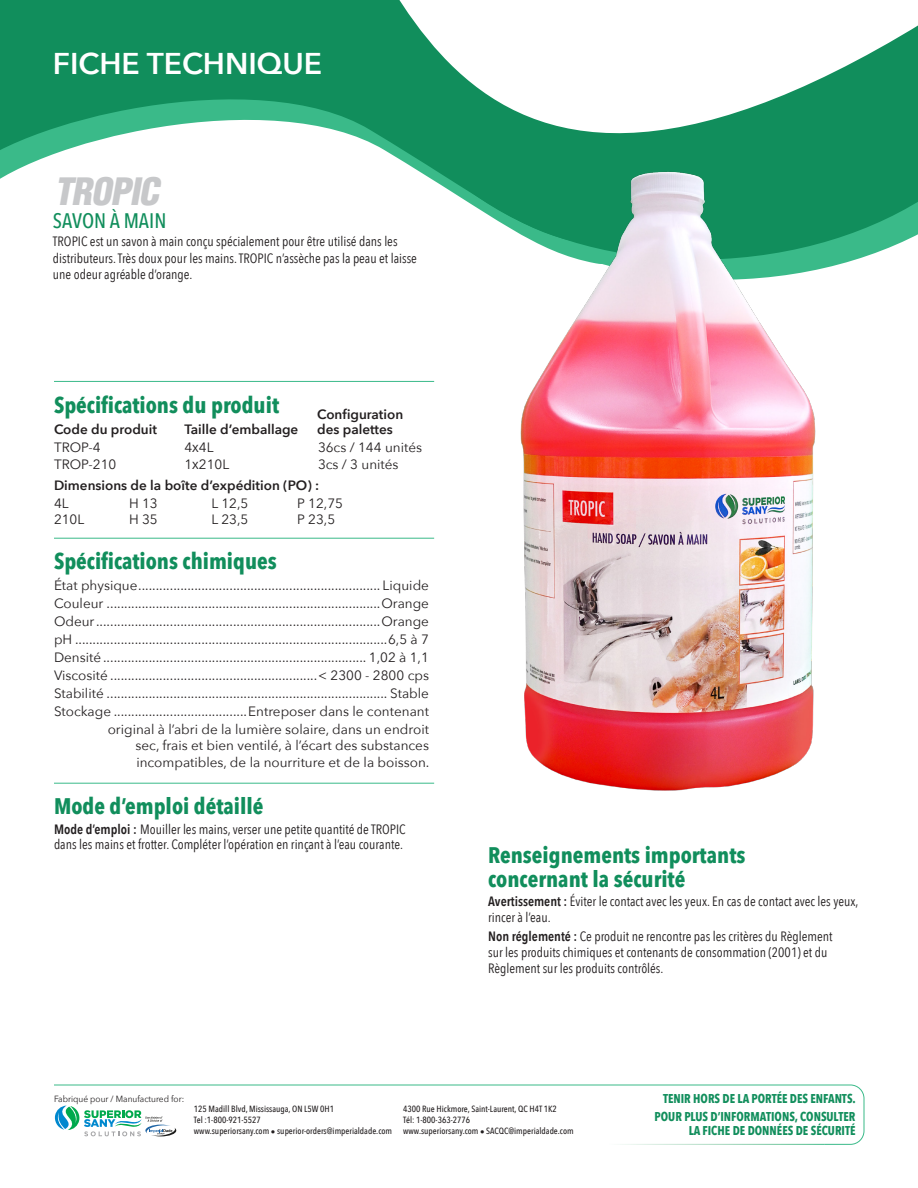
<style>
.page{position:relative;width:918px;height:1188px;background:#fff}
.page>*{position:absolute;margin:0;border:0;box-sizing:border-box;transform-origin:0 0}
.t1{font:italic 900 condensed 36.9px "Helvetica LT Std";color:#c7c8ca}
.t2{font:600 30px "Avenir Next";color:#fff}
.t3{font:700 22.5px "Avenir Next Condensed";color:#118e5c}
.t4{font:500 21px "Avenir Next Condensed";color:#118e5c}
.t5{font:13.5px "Avenir Next";color:#231f20}
.t6{font:13.5px/16.5px "Avenir Next Condensed";color:#231f20}
.t7{font:600 13.5px "Avenir Next";color:#231f20}
.t8{font:700 12.75px "Avenir Next Condensed";color:#118e5c;scale:.95 1}
.t9{font:500 9px "Avenir Next Condensed";color:#231f20}
.t10{font:9px "Avenir Next";color:#231f20;scale:.93 1}
.s1{font-weight:600}
</style>
<div class="page">
<svg style="left:0;top:0;width:300px;height:179px;fill:#118e5c"></svg>
<svg style="left:300px;top:0;width:618px;height:262px"></svg>
<hr style="left:54px;top:783px;width:380px;height:1px;background:#3aba89">
<hr style="left:54px;top:538px;width:380px;height:1px;background:#3aba89">
<hr style="left:54px;top:381px;width:380px;height:1px;background:#3aba89">
<img style="left:485px;top:164px;width:364px;height:627px">
<svg style="left:54px;top:1084px;width:811px;height:61px"></svg>
<hr style="left:540px;top:1144px;width:284px;height:1px;background:#fff">
<p class="t2" style="left:53px;top:38px;width:271px">FICHE TECHNIQUE</p>
<p class="t1" style="left:54px;top:168px;width:115px">TROPIC</p>
<p class="t4" style="left:53px;top:208px;width:115px">SAVON À MAIN</p>
<p class="t6" style="left:53px;top:233px;width:366px">TROPIC est un savon à main conçu spécialement pour être utilisé dans les distributeurs. Très doux pour les mains. TROPIC n’assèche pas la peau et laisse une odeur agréable d’orange.</p>
<p class="t3" style="left:54px;top:392px;width:227px">Spécifications du produit</p>
<p class="t7" style="left:54px;top:418px;width:105px">Code du produit</p>
<p class="t7" style="left:185px;top:418px;width:115px">Taille d’emballage</p>
<p class="t5" style="left:54px;top:436px;width:48px">TROP-4</p>
<p class="t5" style="left:185px;top:436px;width:31px">4X4L</p>
<p class="t5" style="left:318px;top:436px;width:106px">36cs / 144 unités</p>
<p class="t5" style="left:54px;top:453px;width:64px">TROP-210</p>
<p class="t5" style="left:185px;top:453px;width:46px">1X210L</p>
<p class="t5" style="left:318px;top:453px;width:82px">3cs / 3 unités</p>
<p class="t7" style="left:54px;top:474px;width:267px">Dimensions de la boîte d’expédition (PO) :</p>
<p class="t5" style="left:54px;top:492px;width:16px">4L</p>
<p class="t5" style="left:129px;top:492px;width:30px">H 13</p>
<p class="t5" style="left:212px;top:492px;width:38px">L 12,5</p>
<p class="t5" style="left:297px;top:492px;width:48px">P 12,75</p>
<p class="t5" style="left:54px;top:508px;width:32px">210L</p>
<p class="t5" style="left:129px;top:508px;width:30px">H 35</p>
<p class="t5" style="left:212px;top:508px;width:38px">L 23,5</p>
<p class="t5" style="left:297px;top:508px;width:40px">P 23,5</p>
<p class="t7" style="left:317px;top:403px;width:88px">Configuration</p>
<p class="t7" style="left:317px;top:418px;width:77px">des palettes</p>
<p class="t3" style="left:54px;top:547px;width:224px">Spécifications chimiques</p>
<p class="t5" style="left:54px;top:573px;width:377px">État physique..................................................................... Liquide</p>
<p class="t5" style="left:54px;top:591px;width:377px">Couleur ..............................................................................Orange</p>
<p class="t5" style="left:54px;top:609px;width:377px">Odeur.................................................................................Orange</p>
<p class="t5" style="left:54px;top:627px;width:377px">pH .........................................................................................6,5 à 7</p>
<p class="t5" style="left:54px;top:645px;width:377px">Densité ........................................................................... 1,02 à 1,1</p>
<p class="t5" style="left:54px;top:663px;width:377px">Viscosité ...........................................................&lt; 2300 - 2800 cps</p>
<p class="t5" style="left:54px;top:681px;width:377px">Stabilité ................................................................................ Stable</p>
<p class="t5" style="left:54px;top:699px;width:377px">Stockage ......................................Entreposer dans le contenant</p>
<p class="t5" style="left:108px;top:717px;width:323px">original à l’abri de la lumière solaire, dans un endroit</p>
<p class="t5" style="left:136px;top:734px;width:295px">sec, frais et bien ventilé, à l’écart des substances</p>
<p class="t5" style="left:136px;top:750px;width:295px">incompatibles, de la nourriture et de la boisson.</p>
<p class="t3" style="left:54px;top:792px;width:211px">Mode d’emploi détaillé</p>
<p class="t6" style="left:54px;top:820px;width:353px;line-height:15.8px"><span class="s1">Mode d’emploi :</span> Mouiller les mains, verser une petite quantité de TROPIC dans les mains et frotter. Compléter l’opération en rinçant à l’eau courante.</p>
<p class="t3" style="left:488px;top:841px;width:259px">Renseignements importants</p>
<p class="t3" style="left:488px;top:865px;width:199px">concernant la sécurité</p>
<p class="t6" style="left:488px;top:893px;width:372px;line-height:15.8px"><span class="s1">Avertissement :</span> Éviter le contact avec les yeux. En cas de contact avec les yeux, rincer à l’eau.</p>
<p class="t6" style="left:488px;top:928px;width:346px"><span class="s1">Non réglementé :</span> Ce produit ne rencontre pas les critères du Règlement</p>
<p class="t6" style="left:488px;top:944px;width:341px">sur les produits chimiques et contenants de consommation (2001) et du</p>
<p class="t6" style="left:488px;top:959px;width:177px">Règlement sur les produits contrôlés.</p>
<p class="t10" style="left:54px;top:1091px;width:142px">Fabriqué pour / Manufactured for:</p>
<p class="t9" style="left:194px;top:1104px;width:142px">125 Madill Blvd, Mississauga, ON L5W 0H1</p>
<p class="t9" style="left:194px;top:1115px;width:68px">Tel :1-800-921-5527</p>
<p class="t9" style="left:194px;top:1126px;width:200px">www.superiorsany.com • superior-orders@imperialdade.com</p>
<p class="t9" style="left:403px;top:1104px;width:155px">4300 Rue Hickmore, Saint-Laurent, QC H4T 1K2</p>
<p class="t9" style="left:403px;top:1115px;width:68px">Tél: 1-800-363-2776</p>
<p class="t9" style="left:403px;top:1126px;width:172px">www.superiorsany.com • SACQC@imperialdade.com</p>
<p class="t8" style="left:663px;top:1091px;width:204px">TENIR HORS DE LA PORTÉE DES ENFANTS.</p>
<p class="t8" style="left:655px;top:1109px;width:213px">POUR PLUS D’INFORMATIONS, CONSULTER</p>
<p class="t8" style="left:689px;top:1122px;width:177px">LA FICHE DE DONNÉES DE SÉCURITÉ</p>
</div>
